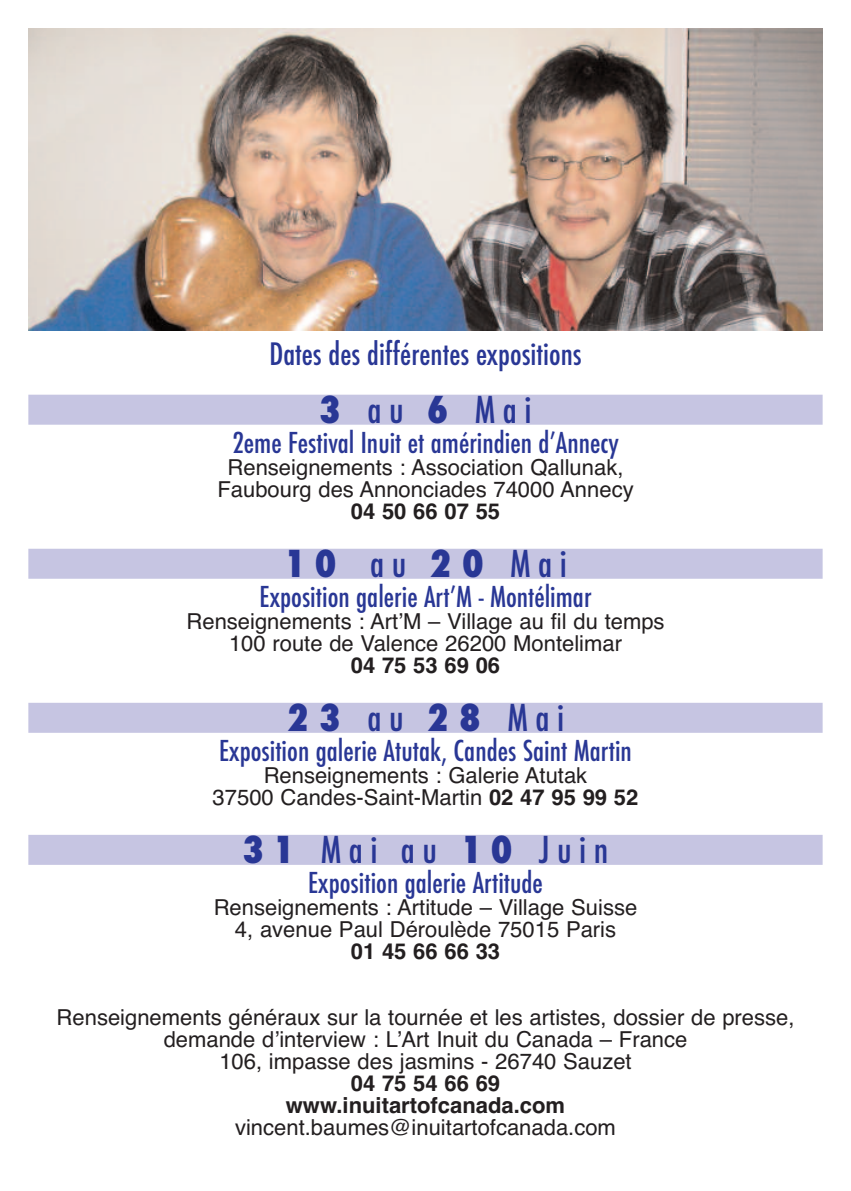
<style>
.page{position:relative;width:851px;height:1191px;background:#fff}
.page>*{position:absolute;margin:0;border:0;box-sizing:border-box;transform-origin:0 0}
.t1{font:500 condensed 36px "Futura";letter-spacing:.205em;color:#293795}
.t2{font:500 condensed 30px "Futura";color:#293795}
.t3{font:500 condensed 28px "Futura";color:#293795}
.t4{font:22px/22px "Helvetica";color:#231f20;text-align:center}
.t5{font:700 22px/22px "Helvetica";color:#231f20;text-align:center}
.s1{font-weight:800}
.s2{font-weight:700}
</style>
<div class="page">
<div style="left:28px;top:395px;width:794px;height:30px;background:#c6c5e2"></div>
<div style="left:28px;top:549px;width:794px;height:30px;background:#c6c5e2"></div>
<div style="left:28px;top:703px;width:794px;height:30px;background:#c6c5e2"></div>
<div style="left:28px;top:835px;width:794px;height:30px;background:#c6c5e2"></div>
<img style="left:28px;top:28px;width:794px;height:302px">
<h2 class="t2" style="left:269px;top:337px;width:314px">Dates des différentes expositions</h2>
<h1 class="t1" style="left:319px;top:390px;width:214px"><span class="s1">3</span> au <span class="s1">6</span> Mai</h1>
<p class="t3" style="left:232px;top:427px;width:388px">2eme Festival Inuit et amérindien d’Annecy</p>
<p class="t4" style="left:217px;top:456px;width:417px">Renseignements : Association Qallunak,<br>Faubourg des Annonciades 74000 Annecy</p>
<p class="t5" style="left:351px;top:500px;width:151px">04 50 66 07 55</p>
<h1 class="t1" style="left:284px;top:544px;width:284px"><span class="s1">10</span> au <span class="s1">20</span> Mai</h1>
<p class="t3" style="left:259px;top:581px;width:333px">Exposition galerie Art’M - Montélimar</p>
<p class="t4" style="left:186px;top:610px;width:479px">Renseignements : Art’M – Village au fil du temps<br>100 route de Valence 26200 Montelimar</p>
<p class="t5" style="left:351px;top:654px;width:151px">04 75 53 69 06</p>
<h1 class="t1" style="left:286px;top:698px;width:279px"><span class="s1">23</span> au <span class="s1">28</span> Mai</h1>
<p class="t3" style="left:219px;top:735px;width:414px">Exposition galerie Atutak, Candes Saint Martin</p>
<p class="t4" style="left:212px;top:764px;width:427px">Renseignements : Galerie Atutak<br>37500 Candes-Saint-Martin <span class="s2">02 47 95 99 52</span></p>
<h1 class="t1" style="left:242px;top:830px;width:367px"><span class="s1">31</span> Mai au <span class="s1">10</span> Juin</h1>
<p class="t3" style="left:308px;top:867px;width:236px">Exposition galerie Artitude</p>
<p class="t4" style="left:214px;top:896px;width:425px">Renseignements : Artitude – Village Suisse<br>4, avenue Paul Déroulède 75015 Paris</p>
<p class="t5" style="left:351px;top:940px;width:151px">01 45 66 66 33</p>
<p class="t4" style="left:57px;top:1006px;width:739px">Renseignements généraux sur la tournée et les artistes, dossier de presse, demande d’interview : L’Art Inuit du Canada – France<br>106, impasse des jasmins - 26740 Sauzet</p>
<p class="t5" style="left:286px;top:1072px;width:281px">04 75 54 66 69 www.inuitartofcanada.com</p>
<p class="t4" style="left:235px;top:1116px;width:382px">vincent.baumes@inuitartofcanada.com</p>
</div>
